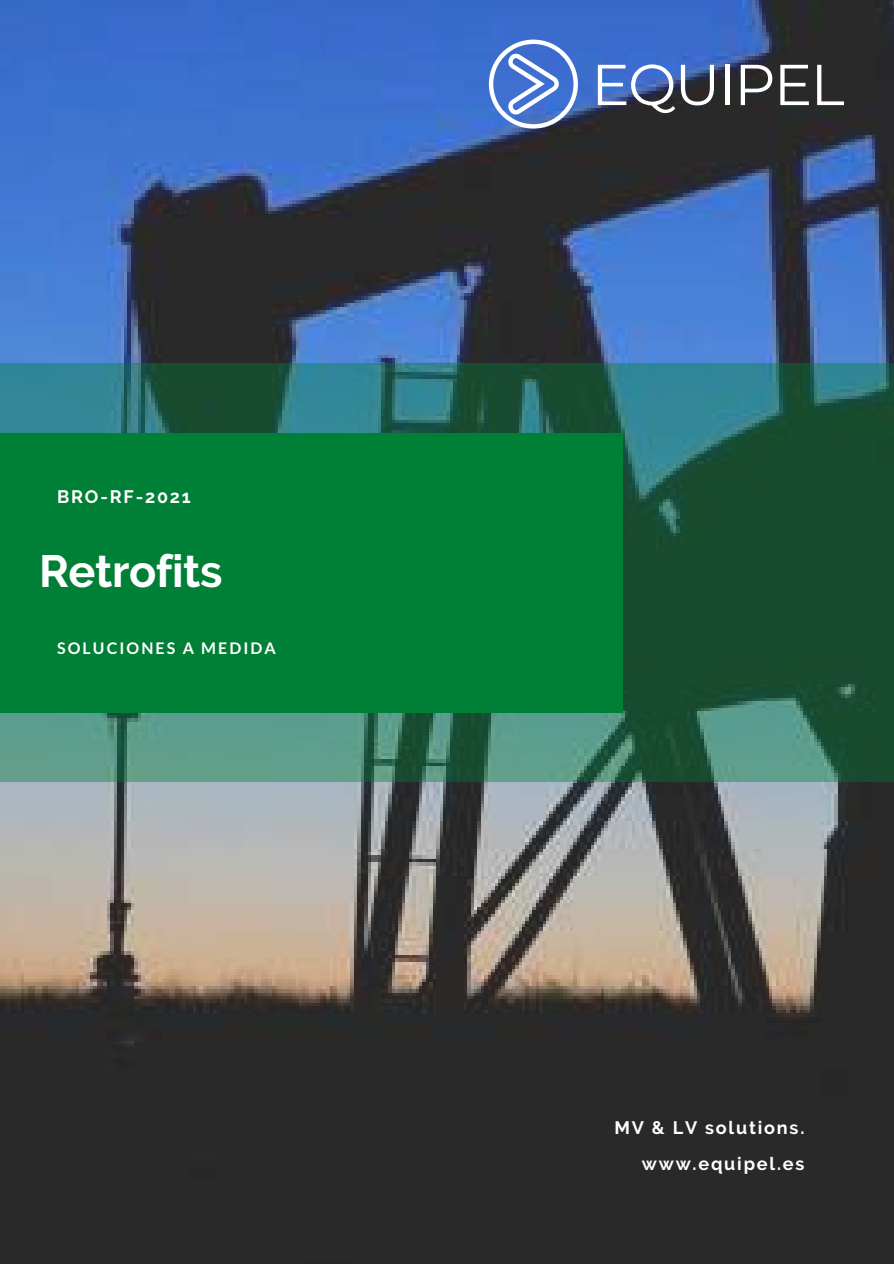
<style>
.page{position:relative;width:894px;height:1264px;background:#fff}
.page>*{position:absolute;margin:0;border:0;box-sizing:border-box;transform-origin:0 0}
.t1{font:57.6px "Montserrat";letter-spacing:-.03em;color:#fff}
.t2{font:700 45px "Raleway";letter-spacing:-.01em;color:#fff}
.t3{font:700 18px "Raleway";letter-spacing:.1em;color:#fff}
.t4{font:700 16.05px "Lato";letter-spacing:.13em;color:#fff}
</style>
<div class="page">
<img style="left:0;top:0;width:893px;height:1263px">
<svg style="left:0;top:364px;width:893px;height:418px;background:#2d6958"></svg>
<div style="left:0;top:433px;width:622px;height:279px;background:#008037"></div>
<svg style="left:488px;top:40px;width:89px;height:89px"></svg>
<p class="t3" style="left:57px;top:486px;width:135px">BRO-RF-2021</p>
<h2 class="t2" style="left:39px;top:544px;width:185px">Retrofits</h2>
<p class="t4" style="left:57px;top:638px;width:220px">SOLUCIONES A MEDIDA</p>
<h1 class="t1" style="left:591px;top:49px;width:254px">EQUIPEL</h1>
<p class="t3" style="left:614px;top:1116px;width:191px">MV &amp; LV solutions.</p>
<p class="t3" style="left:641px;top:1153px;width:164px">www.equipel.es</p>
</div>
